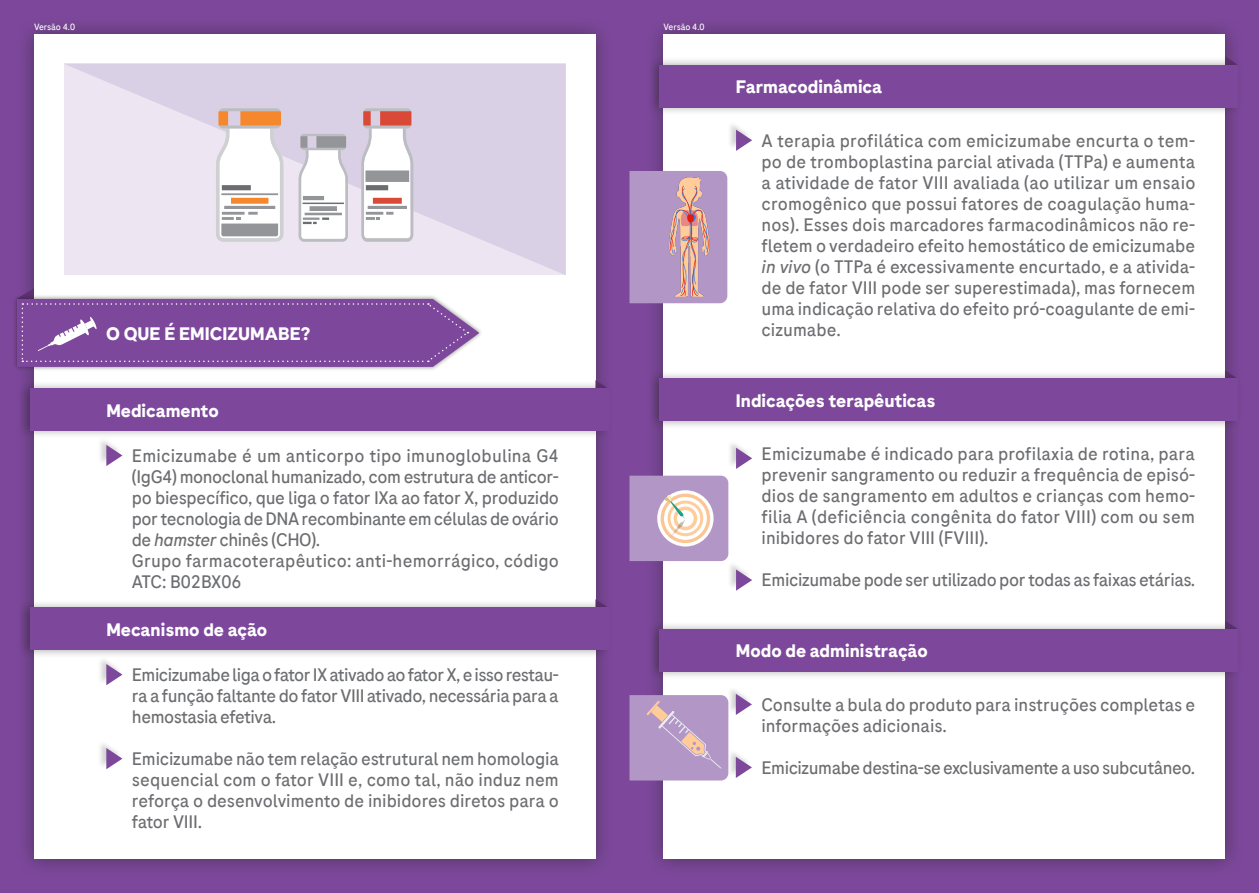
<style>
.page{position:relative;width:1259px;height:893px;background:#fff}
.page>*{position:absolute;margin:0;border:0;box-sizing:border-box;transform-origin:0 0}
.recuo{font:18px/21px "Roche Sans";letter-spacing:-.015em;color:#6c6d70;text-align:justify}
.subs_bco{font:700 18px "Roche Sans";color:#fff}
.recuo-2{font:18px/21px "Roche Sans";letter-spacing:.01em;color:#6c6d70}
.t1{font:9px "Roche Sans";letter-spacing:-.01em;color:#fff}
.s1{font-style:italic}
</style>
<div class="page">
<div style="left:629px;top:0;width:630px;height:893px;background:#7d489c"></div>
<div style="left:0;top:0;width:629px;height:893px;background:#7d489c"></div>
<div style="left:15px;top:15px;width:599px;height:863px;background:#231f20;opacity:.5"></div>
<div style="left:34px;top:34px;width:561px;height:825px;background:#fff"></div>
<div style="left:644px;top:15px;width:599px;height:863px;background:#231f20;opacity:.5"></div>
<div style="left:663px;top:34px;width:562px;height:825px;background:#fff"></div>
<div style="left:17px;top:380px;width:595px;height:59px;background:#231f20;opacity:.35"></div>
<div style="left:30px;top:389px;width:578px;height:42px;background:#7d489c"></div>
<div style="left:17px;top:599px;width:595px;height:59px;background:#231f20;opacity:.35"></div>
<div style="left:30px;top:608px;width:578px;height:42px;background:#7d489c"></div>
<div style="left:97px;top:436px;width:25px;height:30px;background:#231f20;opacity:.2"></div>
<svg style="left:106px;top:445px;width:16px;height:21px"></svg>
<div style="left:97px;top:656px;width:25px;height:29px;background:#231f20;opacity:.2"></div>
<svg style="left:106px;top:664px;width:16px;height:21px"></svg>
<div style="left:97px;top:740px;width:25px;height:29px;background:#231f20;opacity:.2"></div>
<svg style="left:106px;top:748px;width:16px;height:21px"></svg>
<svg style="left:64px;top:64px;width:502px;height:211px;background:#e3daeb"></svg>
<svg style="left:216px;top:108px;width:67px;height:134px"></svg>
<svg style="left:298px;top:134px;width:50px;height:108px"></svg>
<svg style="left:361px;top:108px;width:52px;height:134px"></svg>
<div style="left:12px;top:294px;width:471px;height:77px;background:#231f20;opacity:.5"></div>
<svg style="left:17px;top:288px;width:462px;height:79px"></svg>
<div style="left:727px;top:121px;width:25px;height:30px;background:#231f20;opacity:.2"></div>
<svg style="left:736px;top:130px;width:16px;height:21px"></svg>
<div style="left:727px;top:439px;width:25px;height:30px;background:#231f20;opacity:.2"></div>
<svg style="left:736px;top:448px;width:16px;height:21px"></svg>
<div style="left:727px;top:561px;width:25px;height:30px;background:#231f20;opacity:.2"></div>
<svg style="left:736px;top:569px;width:16px;height:22px"></svg>
<div style="left:727px;top:685px;width:24px;height:30px;background:#231f20;opacity:.2"></div>
<svg style="left:736px;top:694px;width:16px;height:21px"></svg>
<div style="left:727px;top:748px;width:24px;height:30px;background:#231f20;opacity:.2"></div>
<svg style="left:736px;top:757px;width:16px;height:21px"></svg>
<svg style="left:629px;top:695px;width:99px;height:85px;background:#b69ac4"></svg>
<div style="left:629px;top:171px;width:98px;height:132px;background:#b196c6"></div>
<img style="left:663px;top:173px;width:49px;height:126px">
<svg style="left:629px;top:476px;width:99px;height:85px;background:#c3aac9"></svg>
<img style="left:664px;top:519px;width:21px;height:25px">
<svg style="left:1225px;top:56px;width:12px;height:1px"></svg>
<div style="left:647px;top:57px;width:594px;height:58px;background:#231f20;opacity:.35"></div>
<div style="left:659px;top:65px;width:578px;height:42px;background:#7d489c"></div>
<div style="left:647px;top:370px;width:594px;height:59px;background:#231f20;opacity:.35"></div>
<div style="left:659px;top:379px;width:578px;height:42px;background:#7d489c"></div>
<svg style="left:1225px;top:620px;width:12px;height:1px"></svg>
<div style="left:647px;top:621px;width:594px;height:59px;background:#231f20;opacity:.35"></div>
<div style="left:659px;top:629px;width:578px;height:42px;background:#7d489c"></div>
<p class="t1" style="left:34px;top:22px;width:43px">Versão 4.0</p>
<p class="t1" style="left:663px;top:22px;width:43px">Versão 4.0</p>
<p class="subs_bco" style="left:106px;top:323px;width:206px">O QUE É EMICIZUMABE?</p>
<p class="subs_bco" style="left:106px;top:399px;width:114px">Medicamento</p>
<p class="recuo" style="left:132px;top:445px;width:429px">Emicizumabe é um anticorpo tipo imunoglobulina G4 (IgG4) monoclonal humanizado, com estrutura de anticor&shy;po biespecífico, que liga o fator IXa ao fator X, produzido por tecnologia de DNA recombinante em células de ovário de <span class="s1">hamster</span> chinês (CHO).</p>
<p class="recuo-2" style="left:132px;top:550px;width:429px">Grupo farmacoterapêutico: anti-hemorrágico, código<br>ATC: B02BX06</p>
<p class="subs_bco" style="left:106px;top:618px;width:162px">Mecanismo de ação</p>
<p class="recuo" style="left:132px;top:664px;width:428px">Emicizumabe liga o fator IX ativado ao fator X, e isso restau&shy;ra a função faltante do fator VIII ativado, necessária para a hemostasia efetiva.</p>
<p class="recuo" style="left:132px;top:748px;width:428px">Emicizumabe não tem relação estrutural nem homologia sequencial com o fator VIII e, como tal, não induz nem reforça o desenvolvimento de inibidores diretos para o fator VIII.</p>
<p class="subs_bco" style="left:736px;top:75px;width:148px">Farmacodinâmica</p>
<p class="recuo" style="left:761px;top:130px;width:435px">A terapia profilática com emicizumabe encurta o tem&shy;po de tromboplastina parcial ativada (TTPa) e aumenta a atividade de fator VIII avaliada (ao utilizar um ensaio cromogênico que possui fatores de coagulação huma&shy;nos). Esses dois marcadores farmacodinâmicos não re&shy;fletem o verdadeiro efeito hemostático de emicizumabe <span class="s1">in vivo</span> (o TTPa é excessivamente encurtado, e a ativida&shy;de de fator VIII pode ser superestimada), mas fornecem uma indicação relativa do efeito pró-coagulante de emi&shy;cizumabe.</p>
<p class="subs_bco" style="left:736px;top:389px;width:201px">Indicações terapêuticas</p>
<p class="recuo" style="left:761px;top:443px;width:435px">Emicizumabe é indicado para profilaxia de rotina, para prevenir sangramento ou reduzir a frequência de episó&shy;dios de sangramento em adultos e crianças com hemo&shy;filia A (deficiência congênita do fator VIII) com ou sem inibidores do fator VIII (FVIII).</p>
<p class="recuo" style="left:761px;top:569px;width:435px">Emicizumabe pode ser utilizado por todas as faixas etárias.</p>
<p class="subs_bco" style="left:736px;top:640px;width:193px">Modo de administração</p>
<p class="recuo" style="left:761px;top:694px;width:435px">Consulte a bula do produto para instruções completas e informações adicionais.</p>
<p class="recuo" style="left:761px;top:757px;width:435px">Emicizumabe destina-se exclusivamente a uso subcutâneo.</p>
</div>
